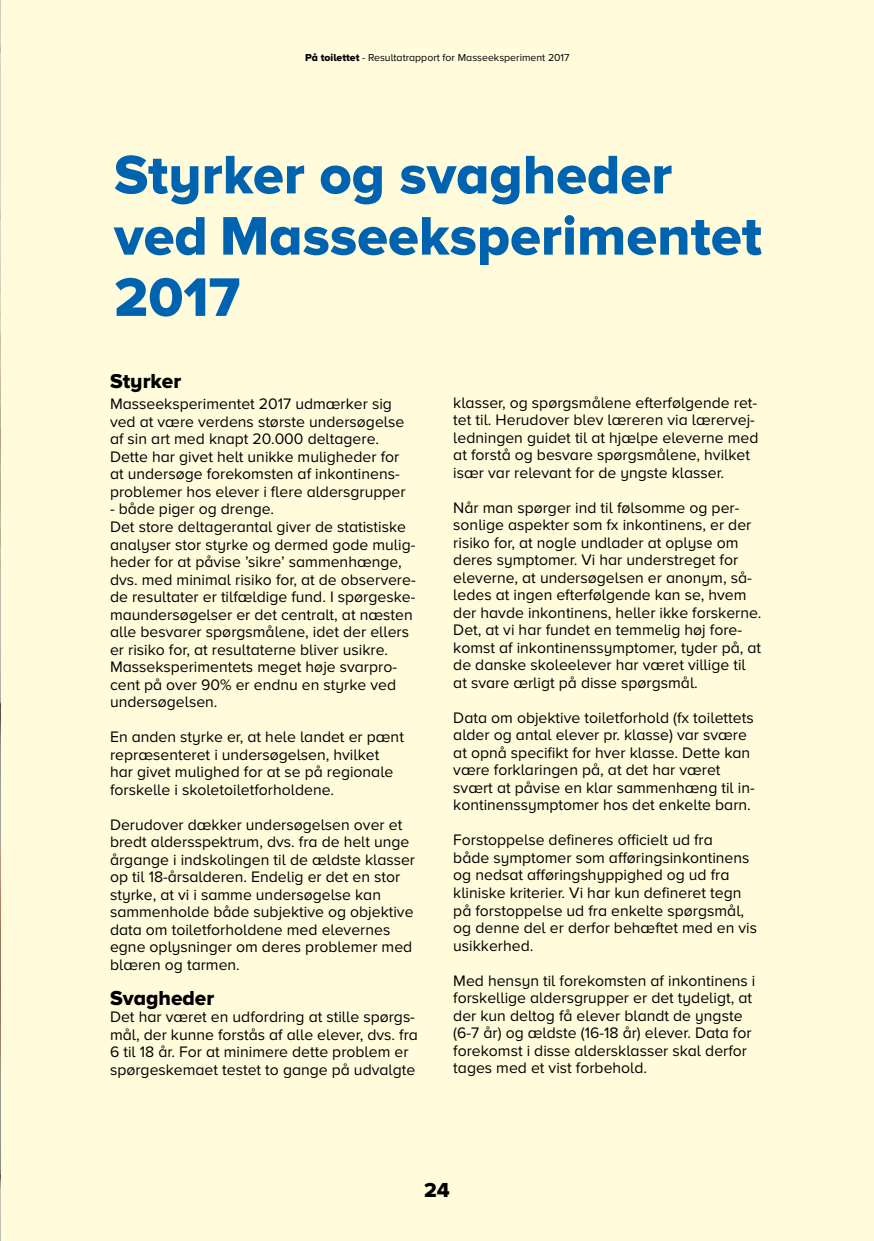
<style>
.page{position:relative;width:874px;height:1241px;background:#fff}
.page>*{position:absolute;margin:0;border:0;box-sizing:border-box;transform-origin:0 0}
.t1{font:800 56.18px/61.2px "Proxima Nova Astra";color:#0063af}
.t2{font:800 21px "Proxima Nova Astra";color:#000}
.t3{font:15.75px/17.5px "Proxima Nova Astra";color:#000}
.t4{font:10.5px "Proxima Nova Astra";color:#000}
.s1{font-weight:800}
</style>
<div class="page">
<div style="left:0;top:0;width:873px;height:1240px;background:#fffbdb"></div>
<img style="left:0;top:0;width:1px;height:1240px">
<p class="t4" style="left:305px;top:52px;width:266px"><span class="s1">På toilettet</span> - Resultatrapport for Masseeksperiment 2017</p>
<h1 class="t1" style="left:114px;top:147px;width:649px">Styrker og svagheder ved Masseeksperimentet<br>2017</h1>
<h2 class="t2" style="left:110px;top:369px;width:73px">Styrker</h2>
<p class="t3" style="left:110px;top:396px;width:297px">Masseeksperimentet 2017 udmærker sig ved at være verdens største undersøgelse af sin art med knapt 20.000 deltagere.<br>Dette har givet helt unikke muligheder for at undersøge forekomsten af inkontinens&shy;problemer hos elever i flere aldersgrupper</p>
<p class="t3" style="left:110px;top:501px;width:307px">- både piger og drenge.<br>Det store deltagerantal giver de statistiske analyser stor styrke og dermed gode mulig&shy;heder for at påvise ’sikre’ sammenhænge, dvs. med minimal risiko for, at de observere&shy;de resultater er tilfældige fund. I spørgeske&shy;maundersøgelser er det centralt, at næsten alle besvarer spørgsmålene, idet der ellers er risiko for, at resultaterne bliver usikre.<br>Masseksperimentets meget høje svarpro&shy;cent på over 90% er endnu en styrke ved undersøgelsen.</p>
<p class="t3" style="left:110px;top:728px;width:295px">En anden styrke er, at hele landet er pænt repræsenteret i undersøgelsen, hvilket har givet mulighed for at se på regionale forskelle i skoletoiletforholdene.</p>
<p class="t3" style="left:110px;top:816px;width:306px">Derudover dækker undersøgelsen over et bredt aldersspektrum, dvs. fra de helt unge årgange i indskolingen til de ældste klasser op til 18-årsalderen. Endelig er det en stor styrke, at vi i samme undersøgelse kan sammenholde både subjektive og objektive data om toiletforholdene med elevernes egne oplysninger om deres problemer med blæren og tarmen.</p>
<h2 class="t2" style="left:110px;top:985px;width:106px">Svagheder</h2>
<p class="t3" style="left:110px;top:1008px;width:309px">Det har været en udfordring at stille spørgs&shy;mål, der kunne forstås af alle elever, dvs. fra 6 til 18 år. For at minimere dette problem er spørgeskemaet testet to gange på udvalgte</p>
<p class="t3" style="left:453px;top:394px;width:306px">klasser, og spørgsmålene efterfølgende ret&shy;tet til. Herudover blev læreren via lærervej&shy;ledningen guidet til at hjælpe eleverne med at forstå og besvare spørgsmålene, hvilket især var relevant for de yngste klasser.</p>
<p class="t3" style="left:453px;top:499px;width:309px">Når man spørger ind til følsomme og per&shy;sonlige aspekter som fx inkontinens, er der risiko for, at nogle undlader at oplyse om deres symptomer. Vi har understreget for eleverne, at undersøgelsen er anonym, så&shy;ledes at ingen efterfølgende kan se, hvem der havde inkontinens, heller ikke forskerne.<br>Det, at vi har fundet en temmelig høj fore&shy;komst af inkontinenssymptomer, tyder på, at de danske skoleelever har været villige til at svare ærligt på disse spørgsmål.</p>
<p class="t3" style="left:453px;top:709px;width:303px">Data om objektive toiletforhold (fx toilettets alder og antal elever pr. klasse) var svære at opnå specifikt for hver klasse. Dette kan være forklaringen på, at det har været svært at påvise en klar sammenhæng til in&shy;kontinenssymptomer hos det enkelte barn.</p>
<p class="t3" style="left:453px;top:831px;width:305px">Forstoppelse defineres officielt ud fra<br>både symptomer som afføringsinkontinens og nedsat afføringshyppighed og ud fra kliniske kriterier. Vi har kun defineret tegn på forstoppelse ud fra enkelte spørgsmål, og denne del er derfor behæftet med en vis usikkerhed.</p>
<p class="t3" style="left:453px;top:971px;width:303px">Med hensyn til forekomsten af inkontinens i forskellige aldersgrupper er det tydeligt, at der kun deltog få elever blandt de yngste (6-7 år) og ældste (16-18 år) elever. Data for forekomst i disse aldersklasser skal derfor tages med et vist forbehold.</p>
<h2 class="t2" style="left:424px;top:1177px;width:27px">24</h2>
</div>
